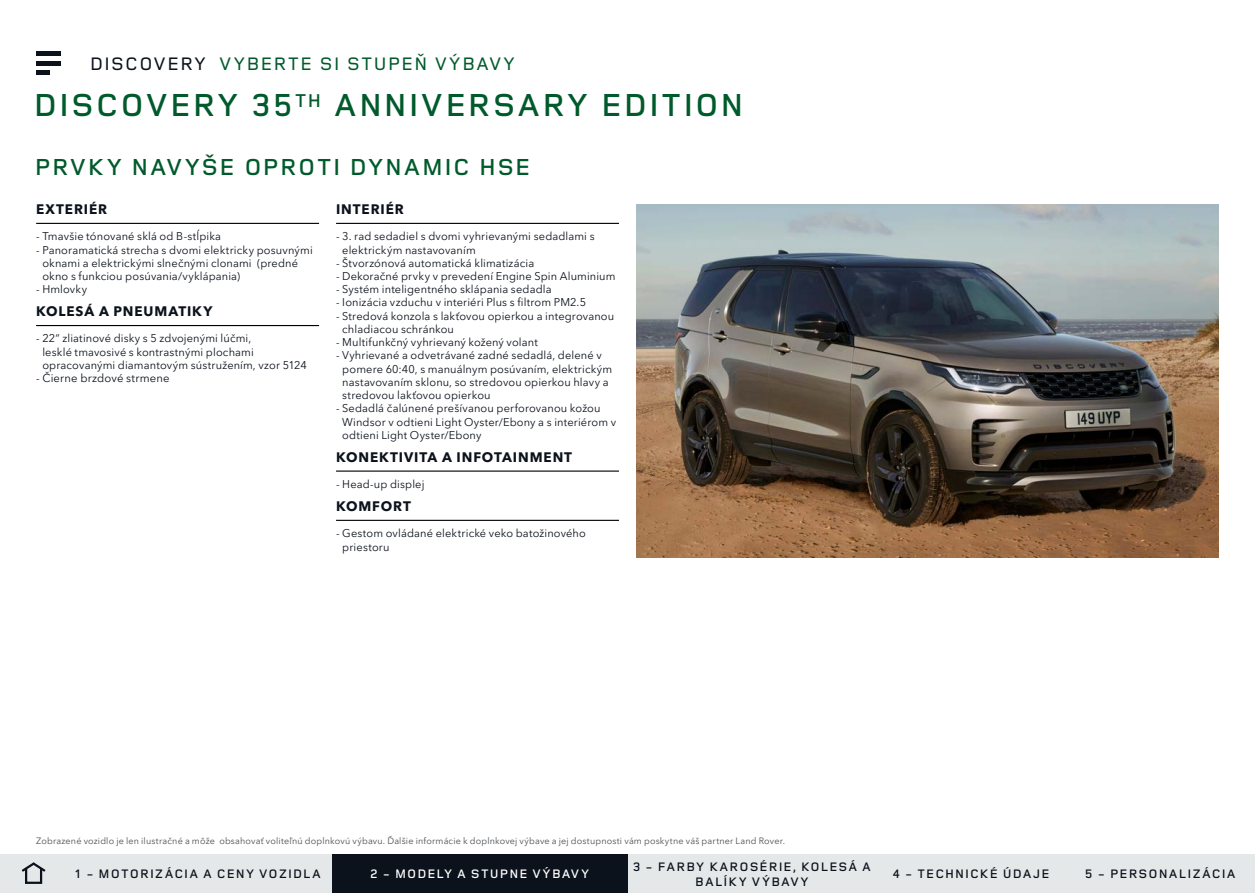
<style>
.page{position:relative;width:1255px;height:893px;background:#fff}
.page>*{position:absolute;margin:0;border:0;box-sizing:border-box;transform-origin:0 0}
.t1{font:600 33px "Land Rover Wide";letter-spacing:-.005em;color:#005a2b}
.t2{font:600 24px "Land Rover Wide";letter-spacing:.005em;color:#005a2b}
.t3{font:500 18.75px "Land Rover Wide";letter-spacing:.005em;color:#005a2b}
.t4{font:700 13.5px "Avenir Next W1 G";letter-spacing:.07em;color:#0c121c}
.t5{font:600 12.75px/15px "Land Rover Wide";letter-spacing:.025em;color:#0c121c;text-align:center}
.t6{font:600 12.75px "Land Rover Wide";letter-spacing:.025em;color:#fff}
.t7{font:11.25px "Avenir Next W1 G";letter-spacing:.01em;color:#0c121c}
.t8{font:10.95px/13.2px "Avenir Next W1 G";letter-spacing:.015em;color:#0c121c}
.t9{font:9px "Avenir Next W1 G";letter-spacing:.02em;color:#4a4f54}
.s1{color:#0c121c}
</style>
<div class="page">
<img style="left:636px;top:204px;width:582px;height:353px">
<svg style="left:36px;top:55px;width:24px;height:16px"></svg>
<hr style="left:36px;top:51px;width:24px;height:4px;background:#0c121c">
<hr style="left:36px;top:61px;width:24px;height:4px;background:#0c121c">
<hr style="left:36px;top:71px;width:14px;height:4px;background:#0c121c">
<div style="left:0;top:855px;width:64px;height:38px;background:#e4e8e8"></div>
<svg style="left:21px;top:862px;width:25px;height:11px"></svg>
<div style="left:25px;top:867px;width:17px;height:17px;border:2px solid #0c121c"></div>
<div style="left:64px;top:855px;width:268px;height:38px;background:#e4e8e8"></div>
<div style="left:627px;top:855px;width:249px;height:38px;background:#e4e8e8"></div>
<div style="left:876px;top:855px;width:189px;height:38px;background:#e4e8e8"></div>
<div style="left:1065px;top:855px;width:189px;height:38px;background:#e4e8e8"></div>
<div style="left:332px;top:855px;width:295px;height:38px;background:#0c121c"></div>
<hr style="left:36px;top:223px;width:283px;height:1px;background:#000">
<hr style="left:36px;top:325px;width:283px;height:1px;background:#000">
<hr style="left:336px;top:223px;width:283px;height:1px;background:#000">
<hr style="left:336px;top:470px;width:283px;height:2px;background:#000">
<hr style="left:336px;top:520px;width:283px;height:1px;background:#000">
<h3 class="t3" style="left:89px;top:50px;width:427px"><span class="s1">DISCOVERY</span> VYBERTE SI STUPEŇ VÝBAVY</h3>
<h1 class="t1" style="left:33px;top:82px;width:713px">DISCOVERY 35<sup>TH</sup> ANNIVERSARY EDITION</h1>
<h2 class="t2" style="left:34px;top:150px;width:499px">PRVKY NAVYŠE OPROTI DYNAMIC HSE</h2>
<p class="t4" style="left:36px;top:199px;width:73px">EXTERIÉR</p>
<p class="t8" style="left:36px;top:229px;width:186px">- Tmavšie tónované sklá od B-stĺpika</p>
<p class="t8" style="left:42px;top:242px;width:272px;text-indent:-6px">- Panoramatická strecha s dvomi elektricky posuvnými oknami a elektrickými slnečnými clonami (predné okno s funkciou posúvania/vyklápania)</p>
<p class="t8" style="left:36px;top:282px;width:52px">- Hmlovky</p>
<p class="t4" style="left:36px;top:301px;width:178px">KOLESÁ A PNEUMATIKY</p>
<p class="t8" style="left:42px;top:331px;width:266px;text-indent:-6px">- 22“ zliatinové disky s 5 zdvojenými lúčmi,<br>lesklé tmavosivé s kontrastnými plochami opracovanými diamantovým sústružením, vzor 5124</p>
<p class="t7" style="left:36px;top:369px;width:135px">- Čierne brzdové strmene</p>
<p class="t4" style="left:336px;top:199px;width:69px">INTERIÉR</p>
<p class="t8" style="left:342px;top:229px;width:254px;text-indent:-6px">- 3. rad sedadiel s dvomi vyhrievanými sedadlami s elektrickým nastavovaním</p>
<p class="t8" style="left:336px;top:255px;width:200px">- Štvorzónová automatická klimatizácia</p>
<p class="t8" style="left:336px;top:269px;width:281px">- Dekoračné prvky v prevedení Engine Spin Aluminium</p>
<p class="t8" style="left:336px;top:282px;width:217px">- Systém inteligentného sklápania sedadla</p>
<p class="t8" style="left:336px;top:295px;width:251px">- Ionizácia vzduchu v interiéri Plus s filtrom PM2.5</p>
<p class="t8" style="left:342px;top:308px;width:273px;text-indent:-6px">- Stredová konzola s lakťovou opierkou a integrovanou chladiacou schránkou</p>
<p class="t8" style="left:336px;top:335px;width:203px">- Multifunkčný vyhrievaný kožený volant</p>
<p class="t8" style="left:342px;top:348px;width:271px;text-indent:-6px">- Vyhrievané a odvetrávané zadné sedadlá, delené v pomere 60:40, s manuálnym posúvaním, elektrickým nastavovaním sklonu, so stredovou opierkou hlavy a stredovou lakťovou opierkou</p>
<p class="t8" style="left:342px;top:401px;width:275px;text-indent:-6px">- Sedadlá čalúnené prešívanou perforovanou kožou<br>Windsor v odtieni Light Oyster/Ebony a s interiérom v odtieni Light Oyster/Ebony</p>
<p class="t4" style="left:336px;top:446px;width:237px">KONEKTIVITA A INFOTAINMENT</p>
<p class="t8" style="left:336px;top:477px;width:90px">- Head-up displej</p>
<p class="t4" style="left:336px;top:496px;width:76px">KOMFORT</p>
<p class="t8" style="left:342px;top:526px;width:245px;text-indent:-6px">- Gestom ovládané elektrické veko batožinového priestoru</p>
<p class="t9" style="left:36px;top:834px;width:750px">Zobrazené vozidlo je len ilustračné a môže obsahovať voliteľnú doplnkovú výbavu. Ďalšie informácie k doplnkovej výbave a jej dostupnosti vám poskytne váš partner Land Rover.</p>
<p class="t5" style="left:74px;top:866px;width:248px">1 - MOTORIZÁCIA A CENY VOZIDLA</p>
<p class="t5" style="left:632px;top:858px;width:240px">3 - FARBY KAROSÉRIE, KOLESÁ A<br>BALÍKY VÝBAVY</p>
<p class="t6" style="left:370px;top:865px;width:221px">2 - MODELY A STUPNE VÝBAVY</p>
<p class="t5" style="left:892px;top:866px;width:159px">4 - TECHNICKÉ ÚDAJE</p>
<p class="t5" style="left:1084px;top:866px;width:153px">5 - PERSONALIZÁCIA</p>
</div>
